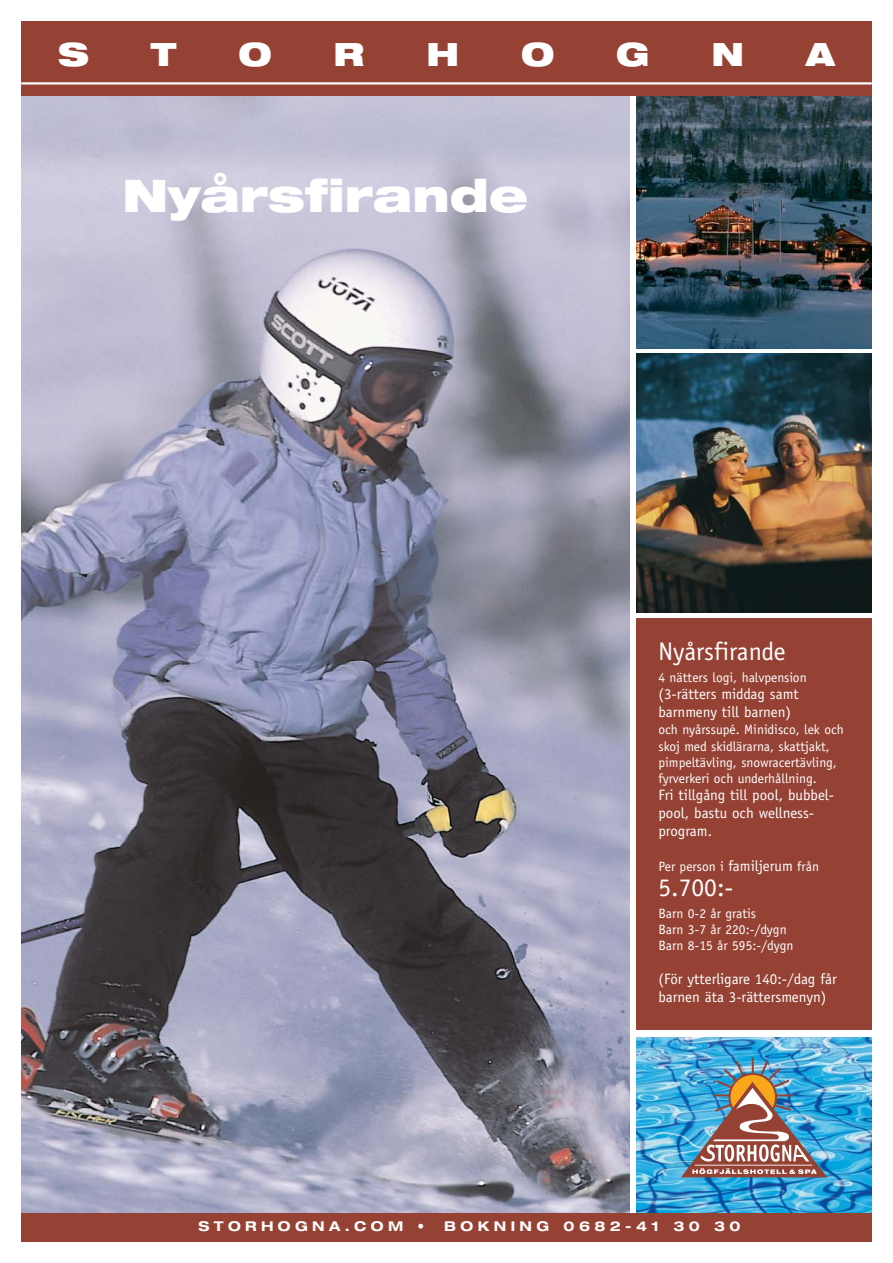
<style>
.page{position:relative;width:893px;height:1263px;background:#fff}
.page>*{position:absolute;margin:0;border:0;box-sizing:border-box;transform-origin:0 0}
.t1{font:900 expanded 45px "Helvetica Neue";color:#fff}
.t2{font:900 expanded 32.1px "Helvetica Neue";color:#fff}
.t3{font:25.5px "Officina Sans";color:#fff}
.t4{font:15px/18px "Officina Sans";color:#fff}
.t5{font:13.5px/16.2px "Officina Sans";color:#fff}
.t6{font:700 expanded 13.5px "Helvetica Neue";letter-spacing:.325em;color:#fff}
.s1{font-size:15px}
</style>
<div class="page">
<img style="left:21px;top:95px;width:609px;height:1118px">
<img style="left:636px;top:354px;width:236px;height:258px">
<img style="left:636px;top:95px;width:236px;height:253px">
<div style="left:636px;top:619px;width:236px;height:411px;background:#954235"></div>
<img style="left:636px;top:1037px;width:236px;height:176px">
<img style="left:682px;top:1057px;width:145px;height:120px">
<div style="left:21px;top:21px;width:851px;height:74px;background:#954235"></div>
<hr style="left:21px;top:82px;width:851px;height:3px;background:#fff">
<div style="left:21px;top:1213px;width:851px;height:28px;background:#954235"></div>
<h2 class="t2" style="left:58px;top:42px;width:32px">S</h2>
<h2 class="t2" style="left:151px;top:42px;width:27px">T</h2>
<h2 class="t2" style="left:238px;top:42px;width:35px">O</h2>
<h2 class="t2" style="left:334px;top:42px;width:32px">R</h2>
<h2 class="t2" style="left:426px;top:42px;width:34px">H</h2>
<h2 class="t2" style="left:521px;top:42px;width:35px">O</h2>
<h2 class="t2" style="left:616px;top:42px;width:35px">G</h2>
<h2 class="t2" style="left:711px;top:42px;width:34px">N</h2>
<h2 class="t2" style="left:806px;top:42px;width:30px">A</h2>
<h1 class="t1" style="left:122px;top:178px;width:407px">Nyårsfirande</h1>
<h3 class="t3" style="left:658px;top:642px;width:129px">Nyårsfirande</h3>
<p class="t5" style="left:658px;top:671px;width:150px">4 nätters logi, halvpension</p>
<p class="t4" style="left:658px;top:687px;width:142px">(3-rätters middag samt barnmeny till barnen)</p>
<p class="t5" style="left:658px;top:723px;width:187px">och nyårssupé. Minidisco, lek och skoj med skidlärarna, skattjakt, pimpeltävling, snowracertävling, fyrverkeri och underhållning.</p>
<p class="t4" style="left:658px;top:787px;width:177px">Fri tillgång till pool, bubbel&shy;pool, bastu och wellness&shy;program.</p>
<p class="t5" style="left:658px;top:859px;width:162px">Per person i <span class="s1">familjerum</span> från</p>
<h3 class="t3" style="left:658px;top:878px;width:77px">5.700:-</h3>
<p class="t5" style="left:658px;top:906px;width:136px">Barn 0-2 år gratis<br>Barn 3-7 år 220:-/dygn<br>Barn 8-15 år 595:-/dygn</p>
<p class="t4" style="left:658px;top:971px;width:180px">(För ytterligare 140:-/dag får barnen äta 3-rättersmenyn)</p>
<p class="t6" style="left:198px;top:1221px;width:227px">STORHOGNA.COM •</p>
<p class="t6" style="left:444px;top:1221px;width:298px">BOKNING 0682-41 30 30</p>
</div>
